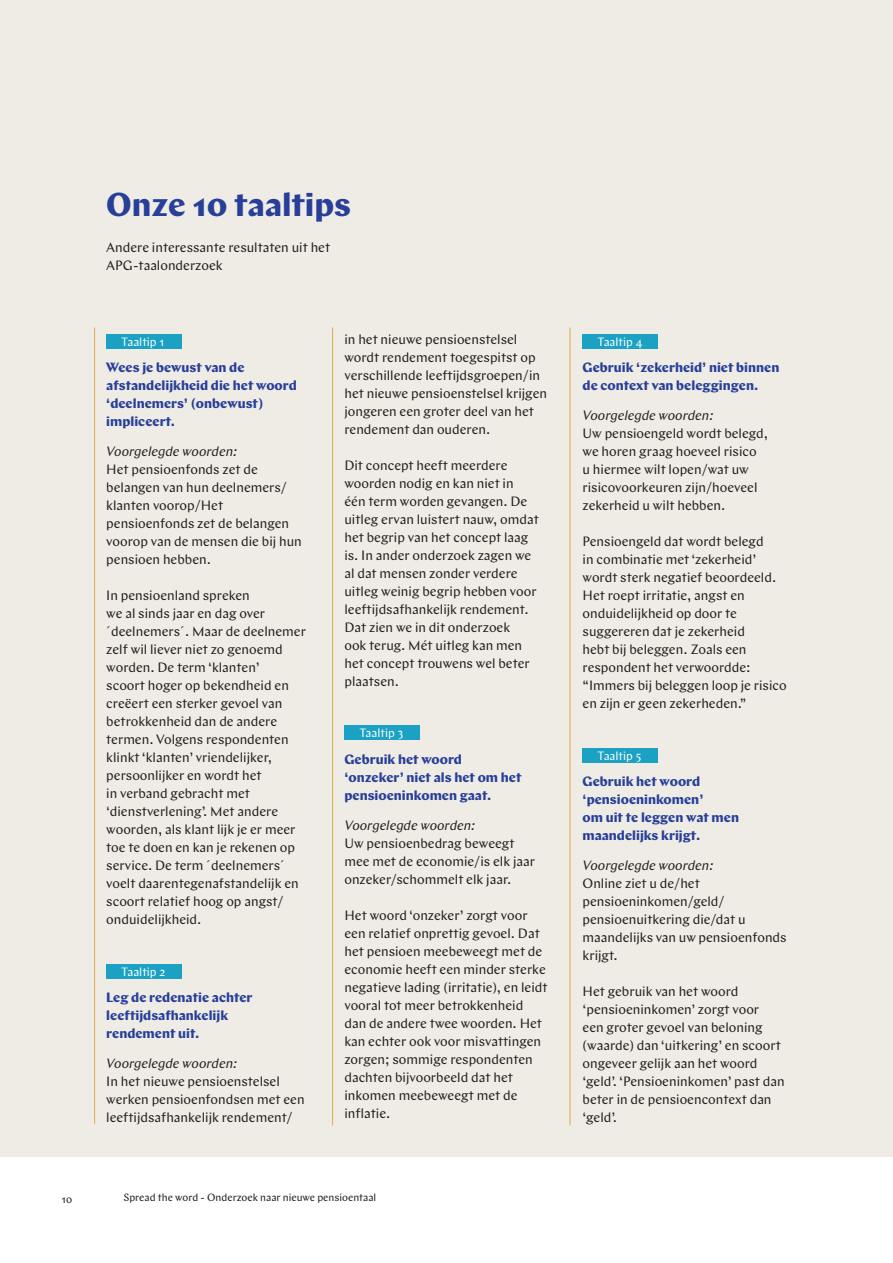
<style>
.page{position:relative;width:893px;height:1263px;background:#fff}
.page>*{position:absolute;margin:0;border:0;box-sizing:border-box;transform-origin:0 0}
.Hoofdstuktitel{font:700 33px "Chap APG";color:#283f99}
.Broodtekst{font:13.5px/18px "Chap APG";color:#231f20}
.Broodtekst-2{font:700 13.5px/18px "Chap APG";color:#283f99}
.Broodtekst-3{font:italic 13.5px "Chap APG";color:#231f20}
.t1{font:12px "Chap APG";color:#fff}
.t2{font:10.5px "Chap APG";color:#231f20}
</style>
<div class="page">
<div style="left:0;top:0;width:893px;height:1157px;background:#efece6"></div>
<div style="left:106px;top:334px;width:76px;height:14px;background:#1aa1c4"></div>
<div style="left:106px;top:964px;width:76px;height:14px;background:#1aa1c4"></div>
<div style="left:344px;top:725px;width:76px;height:15px;background:#1aa1c4"></div>
<div style="left:583px;top:334px;width:75px;height:14px;background:#1aa1c4"></div>
<div style="left:583px;top:748px;width:75px;height:14px;background:#1aa1c4"></div>
<hr style="left:94px;top:327px;width:1px;height:797px;background:#dfad4b">
<hr style="left:332px;top:327px;width:1px;height:798px;background:#dfad4b">
<hr style="left:570px;top:327px;width:1px;height:798px;background:#dfad4b">
<p class="Hoofdstuktitel" style="left:106px;top:183px;width:246px">Onze 10 taaltips</p>
<p class="Broodtekst" style="left:106px;top:238px;width:225px">Andere interessante resultaten uit het<br>APG-taalonderzoek</p>
<p class="t1" style="left:121px;top:334px;width:45px">Taaltip 1</p>
<p class="Broodtekst-2" style="left:106px;top:359px;width:192px">Wees je bewust van de afstandelijkheid die het woord ‘deelnemers’ (onbewust) impliceert.</p>
<p class="Broodtekst-3" style="left:106px;top:443px;width:133px">Voorgelegde woorden:</p>
<p class="Broodtekst" style="left:106px;top:461px;width:197px">Het pensioenfonds zet de belangen van hun deelnemers/ klanten voorop/Het pensioenfonds zet de belangen voorop van de mensen die bij hun pensioen hebben.</p>
<p class="Broodtekst" style="left:106px;top:587px;width:201px">In pensioenland spreken<br>we al sinds jaar en dag over ´deelnemers´. Maar de deelnemer zelf wil liever niet zo genoemd worden. De term ‘klanten’<br>scoort hoger op bekendheid en creëert een sterker gevoel van betrokkenheid dan de andere termen. Volgens respondenten klinkt ‘klanten’ vriendelijker, persoonlijker en wordt het<br>in verband gebracht met ‘dienstverlening’. Met andere woorden, als klant lijk je er meer toe te doen en kan je rekenen op service. De term ´deelnemers´ voelt daarentegenafstandelijk en scoort relatief hoog op angst/ onduidelijkheid.</p>
<p class="t1" style="left:121px;top:964px;width:46px">Taaltip 2</p>
<p class="Broodtekst-2" style="left:106px;top:989px;width:148px">Leg de redenatie achter leeftijdsafhankelijk rendement uit.</p>
<p class="Broodtekst-3" style="left:106px;top:1055px;width:133px">Voorgelegde woorden:</p>
<p class="Broodtekst" style="left:106px;top:1073px;width:200px">In het nieuwe pensioenstelsel werken pensioenfondsen met een leeftijdsafhankelijk rendement/</p>
<p class="Broodtekst" style="left:344px;top:330px;width:204px">in het nieuwe pensioenstelsel wordt rendement toegespitst op verschillende leeftijdsgroepen/in het nieuwe pensioenstelsel krijgen jongeren een groter deel van het rendement dan ouderen.</p>
<p class="Broodtekst" style="left:344px;top:456px;width:196px">Dit concept heeft meerdere woorden nodig en kan niet in<br>één term worden gevangen. De uitleg ervan luistert nauw, omdat het begrip van het concept laag is. In ander onderzoek zagen we al dat mensen zonder verdere uitleg weinig begrip hebben voor leeftijdsafhankelijk rendement.<br>Dat zien we in dit onderzoek<br>ook terug. Mét uitleg kan men het concept trouwens wel beter plaatsen.</p>
<p class="t1" style="left:359px;top:726px;width:45px">Taaltip 3</p>
<p class="Broodtekst-2" style="left:344px;top:750px;width:179px">Gebruik het woord ‘onzeker’ niet als het om het pensioeninkomen gaat.</p>
<p class="Broodtekst-3" style="left:344px;top:817px;width:133px">Voorgelegde woorden:</p>
<p class="Broodtekst" style="left:344px;top:834px;width:192px">Uw pensioenbedrag beweegt mee met de economie/is elk jaar onzeker/schommelt elk jaar.</p>
<p class="Broodtekst" style="left:344px;top:906px;width:205px">Het woord ‘onzeker’ zorgt voor een relatief onprettig gevoel. Dat het pensioen meebeweegt met de economie heeft een minder sterke negatieve lading (irritatie), en leidt vooral tot meer betrokkenheid dan de andere twee woorden. Het kan echter ook voor misvattingen zorgen; sommige respondenten dachten bijvoorbeeld dat het inkomen meebeweegt met de inflatie.</p>
<p class="t2" style="left:62px;top:1193px;width:12px">10</p>
<p class="t2" style="left:123px;top:1190px;width:254px">Spread the word - Onderzoek naar nieuwe pensioentaal</p>
<p class="t1" style="left:598px;top:334px;width:46px">Taaltip 4</p>
<p class="Broodtekst-2" style="left:583px;top:359px;width:198px">Gebruik ‘zekerheid’ niet binnen de context van beleggingen.</p>
<p class="Broodtekst-3" style="left:583px;top:407px;width:133px">Voorgelegde woorden:</p>
<p class="Broodtekst" style="left:583px;top:425px;width:187px">Uw pensioengeld wordt belegd, we horen graag hoeveel risico<br>u hiermee wilt lopen/wat uw risicovoorkeuren zijn/hoeveel zekerheid u wilt hebben.</p>
<p class="Broodtekst" style="left:583px;top:533px;width:206px">Pensioengeld dat wordt belegd<br>in combinatie met ‘zekerheid’ wordt sterk negatief beoordeeld.<br>Het roept irritatie, angst en onduidelijkheid op door te suggereren dat je zekerheid<br>hebt bij beleggen. Zoals een respondent het verwoordde: “Immers bij beleggen loop je risico en zijn er geen zekerheden.”</p>
<p class="t1" style="left:598px;top:748px;width:46px">Taaltip 5</p>
<p class="Broodtekst-2" style="left:583px;top:773px;width:158px">Gebruik het woord ‘pensioeninkomen’<br>om uit te leggen wat men maandelijks krijgt.</p>
<p class="Broodtekst-3" style="left:583px;top:857px;width:133px">Voorgelegde woorden:</p>
<p class="Broodtekst" style="left:583px;top:875px;width:206px">Online ziet u de/het pensioeninkomen/geld/ pensioenuitkering die/dat u maandelijks van uw pensioenfonds krijgt.</p>
<p class="Broodtekst" style="left:583px;top:983px;width:204px">Het gebruik van het woord ‘pensioeninkomen’ zorgt voor<br>een groter gevoel van beloning (waarde) dan ‘uitkering’ en scoort ongeveer gelijk aan het woord ‘geld’. ‘Pensioeninkomen’ past dan beter in de pensioencontext dan ‘geld’.</p>
</div>
